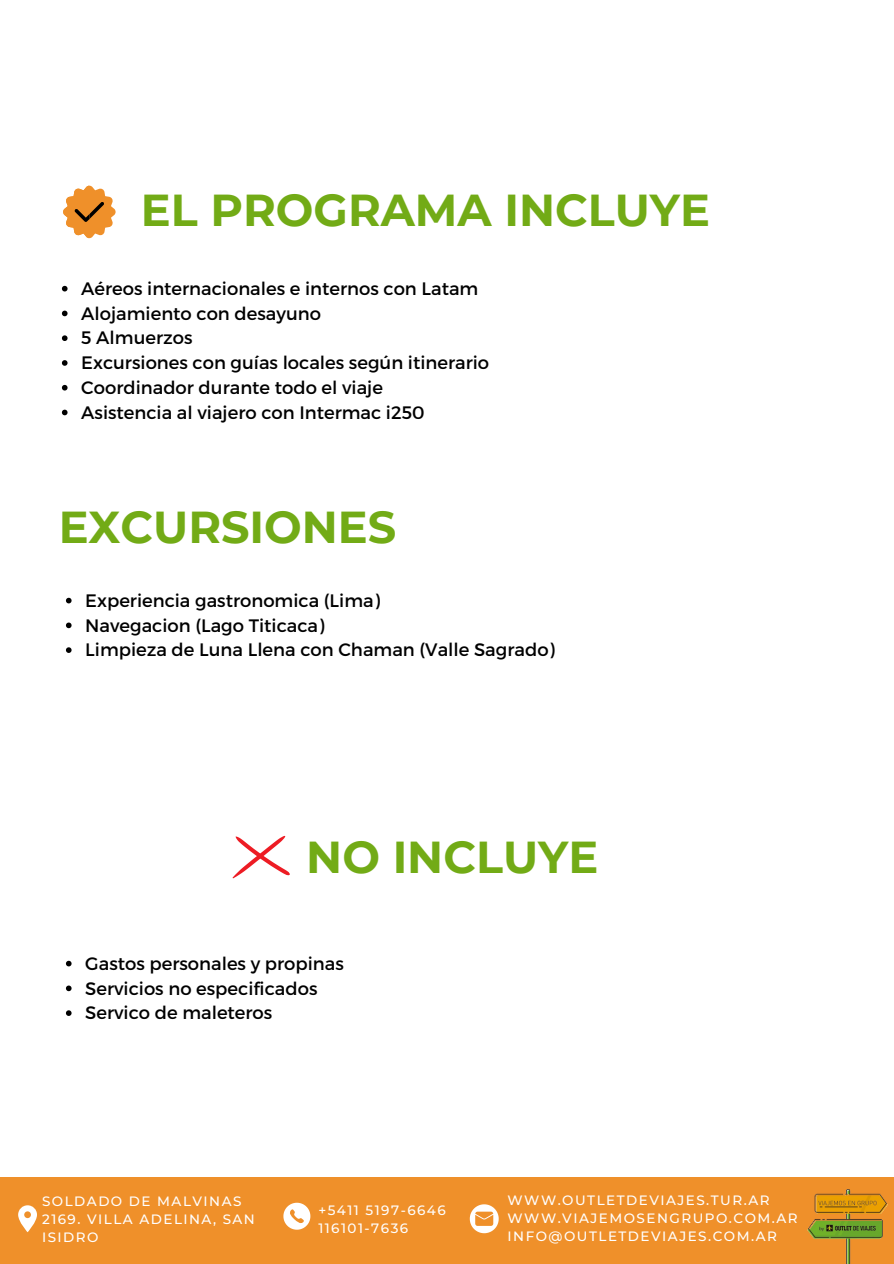
<style>
.page{position:relative;width:894px;height:1264px;background:#fff}
.page>*{position:absolute;margin:0;border:0;box-sizing:border-box;transform-origin:0 0}
.t1{font:700 44.55px "Montserrat";color:#72ab16}
.t2{font:18px "Montserrat";color:#000}
.t3{font:500 13.5px/18px "Montserrat";letter-spacing:.11em;color:#fff}
</style>
<div class="page">
<div style="left:0;top:1177px;width:893px;height:86px;background:#ef902a"></div>
<svg style="left:18px;top:1205px;width:19px;height:27px"></svg>
<svg style="left:283px;top:1202px;width:27px;height:27px"></svg>
<svg style="left:469px;top:1204px;width:29px;height:29px"></svg>
<img style="left:807px;top:1189px;width:81px;height:74px">
<svg style="left:63px;top:185px;width:53px;height:54px"></svg>
<svg style="left:62px;top:286px;width:5px;height:5px"></svg>
<svg style="left:62px;top:310px;width:5px;height:6px"></svg>
<svg style="left:62px;top:335px;width:5px;height:6px"></svg>
<svg style="left:62px;top:360px;width:5px;height:6px"></svg>
<svg style="left:62px;top:385px;width:5px;height:5px"></svg>
<svg style="left:62px;top:409px;width:5px;height:6px"></svg>
<svg style="left:232px;top:835px;width:58px;height:43px"></svg>
<svg style="left:66px;top:960px;width:6px;height:6px"></svg>
<svg style="left:66px;top:985px;width:6px;height:6px"></svg>
<svg style="left:66px;top:1010px;width:6px;height:5px"></svg>
<svg style="left:66px;top:598px;width:6px;height:5px"></svg>
<svg style="left:66px;top:622px;width:6px;height:6px"></svg>
<svg style="left:66px;top:647px;width:6px;height:6px"></svg>
<p class="t1" style="left:141px;top:183px;width:570px">EL PROGRAMA INCLUYE</p>
<p class="t2" style="left:81px;top:277px;width:398px">Aéreos internacionales e internos con Latam</p>
<p class="t2" style="left:81px;top:301px;width:241px">Alojamiento con desayuno</p>
<h1 class="t2" style="left:81px;top:326px;width:113px">5 Almuerzos</h1>
<p class="t2" style="left:81px;top:351px;width:409px">Excursiones con guías locales según itinerario</p>
<p class="t2" style="left:81px;top:376px;width:303px">Coordinador durante todo el viaje</p>
<p class="t2" style="left:81px;top:400px;width:344px">Asistencia al viajero con Intermac i250</p>
<p class="t1" style="left:59px;top:500px;width:339px">EXCURSIONES</p>
<p class="t2" style="left:85px;top:588px;width:296px">Experiencia gastronomica (Lima)</p>
<p class="t2" style="left:85px;top:613px;width:240px">Navegacion (Lago Titicaca)</p>
<p class="t2" style="left:85px;top:638px;width:471px">Limpieza de Luna Llena con Chaman (Valle Sagrado)</p>
<p class="t1" style="left:306px;top:829px;width:293px">NO INCLUYE</p>
<p class="t2" style="left:85px;top:951px;width:260px">Gastos personales y propinas</p>
<p class="t2" style="left:85px;top:976px;width:233px">Servicios no especificados</p>
<p class="t2" style="left:85px;top:1001px;width:188px">Servico de maleteros</p>
<h1 class="t3" style="left:42px;top:1191px;width:214px">SOLDADO DE MALVINAS<br>2169. VILLA ADELINA, SAN<br>ISIDRO</h1>
<p class="t3" style="left:318px;top:1201px;width:129px">+5411 5197-6646</p>
<p class="t3" style="left:318px;top:1219px;width:91px">116101-7636</p>
<p class="t3" style="left:507px;top:1191px;width:263px">WWW.OUTLETDEVIAJES.TUR.AR</p>
<h1 class="t3" style="left:507px;top:1209px;width:291px">WWW.VIAJEMOSENGRUPO.COM.AR</h1>
<p class="t3" style="left:507px;top:1227px;width:271px">INFO@OUTLETDEVIAJES.COM.AR</p>
</div>
